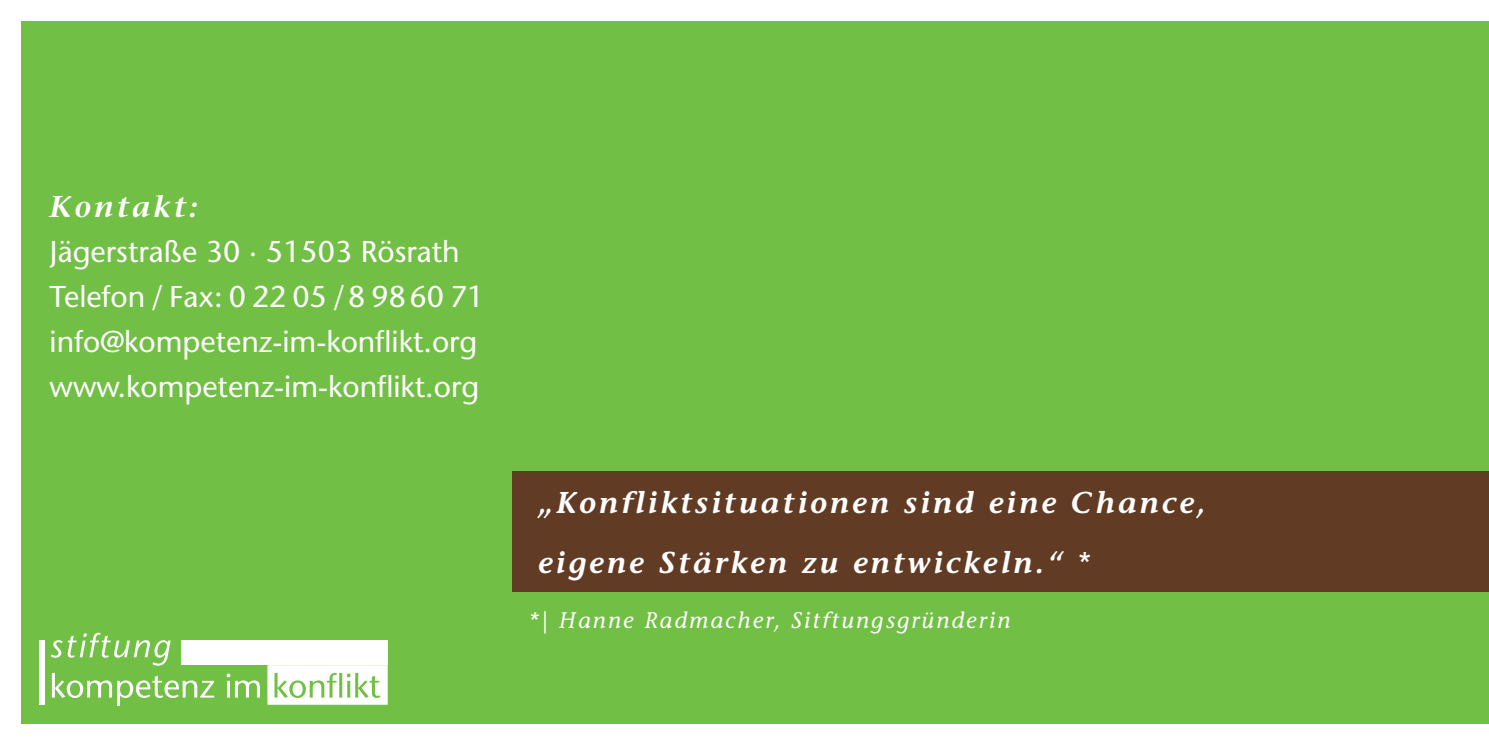
<style>
.page{position:relative;width:1489px;height:745px;background:#fff}
.page>*{position:absolute;margin:0;border:0;box-sizing:border-box;transform-origin:0 0}
.t1{font:30px/45px "Stone Sans LT";color:#fff}
.t2{font:italic 600 30px/60px "Stone Informal LT";letter-spacing:.1em;color:#fff}
.t3{font:italic 600 30px "Stone Serif LT";letter-spacing:.1em;color:#fff}
.t4{font:italic 22.5px "Stone Informal LT";letter-spacing:.1em;color:#fff}
.s1{font-weight:400;font-style:normal}
</style>
<div class="page">
<div style="left:21px;top:21px;width:1467px;height:702px;background:#71bf44"></div>
<div style="left:513px;top:471px;width:975px;height:120px;background:#613b24"></div>
<div style="left:39px;top:640px;width:5px;height:64px;background:#fff"></div>
<div style="left:182px;top:640px;width:206px;height:24px;background:#fff"></div>
<svg style="left:51px;top:632px;width:120px;height:33px"></svg>
<svg style="left:52px;top:673px;width:162px;height:32px"></svg>
<svg style="left:226px;top:673px;width:34px;height:24px"></svg>
<svg style="left:267px;top:664px;width:121px;height:40px;background:#e5f3dd"></svg>
<p class="t3" style="left:50px;top:188px;width:150px">Kontakt:</p>
<p class="t1" style="left:50px;top:228px;width:436px">Jägerstraße 30 · 51503 Rösrath<br>Telefon / Fax: 0 22 05 /8 9860 71 info@kompetenz-im-konflikt.org www.kompetenz-im-konflikt.org</p>
<p class="t2" style="left:539px;top:472px;width:669px">„Konfliktsituationen sind eine Chance, eigene Stärken zu entwickeln.“ <span class="s1">*</span></p>
<p class="t4" style="left:528px;top:607px;width:483px">*| Hanne Radmacher, Sitftungsgründerin</p>
</div>
